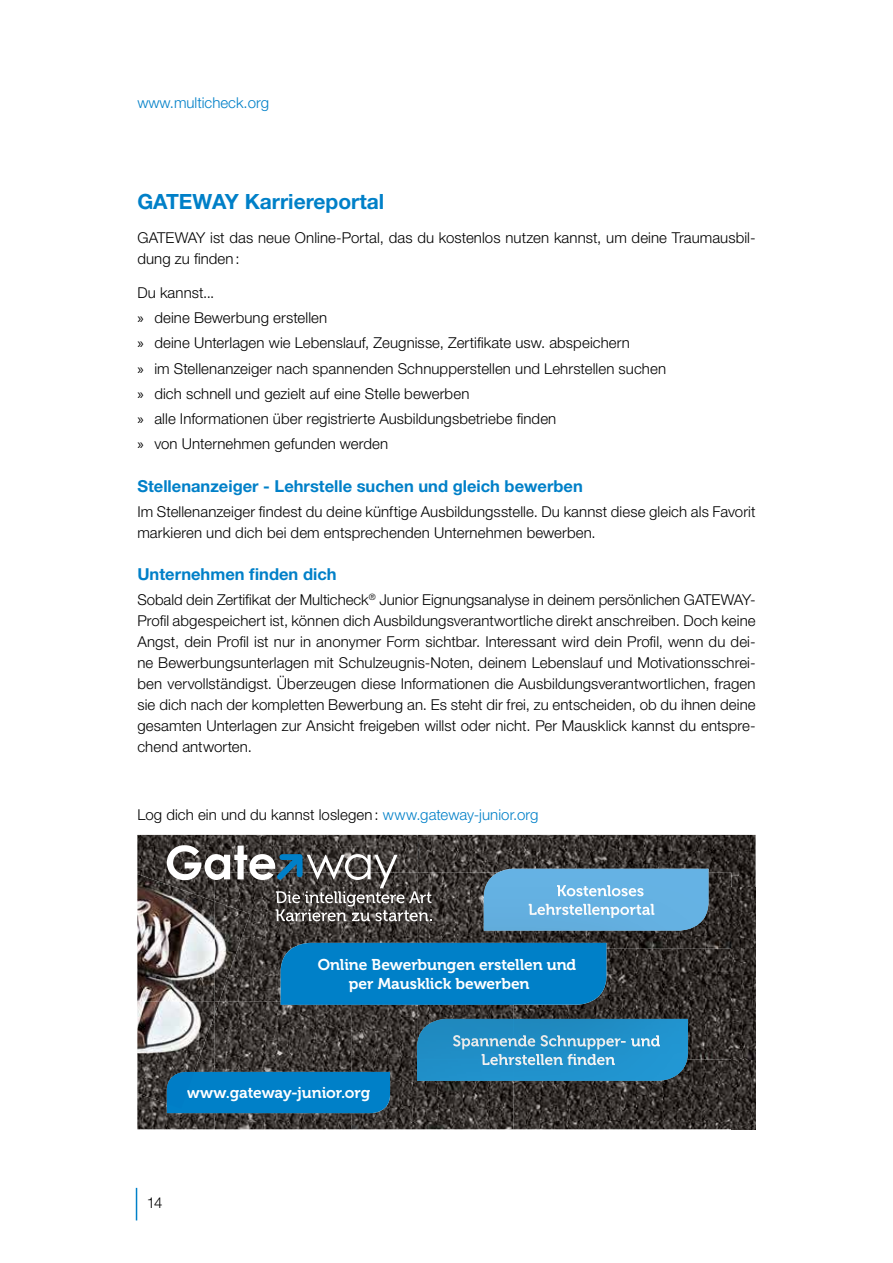
<style>
.page{position:relative;width:893px;height:1263px;background:#fff}
.page>*{position:absolute;margin:0;border:0;box-sizing:border-box;transform-origin:0 0}
.t1{font:700 21px "Helvetica Neue LT Std";color:#0080c8}
.t2{font:700 16.5px "Helvetica Neue LT Std";color:#0080c8}
.t3{font:15.6px/18.8px "Museo 700";letter-spacing:-.005em;color:#fff}
.t4{font:300 15px/21px "Helvetica Neue LT Std";letter-spacing:.005em;color:#000}
.t5{font:300 15px "Helvetica Neue LT Std";color:#0080c8}
.s1{font-family:"Myriad Pro";font-weight:400}
.s2{color:#0080c8}
</style>
<div class="page">
<hr style="left:136px;top:1188px;width:1px;height:32px;background:#0080c8">
<img style="left:137px;top:835px;width:281px;height:38px">
<img style="left:513px;top:1059px;width:243px;height:70px">
<img style="left:418px;top:835px;width:338px;height:52px">
<img style="left:731px;top:887px;width:25px;height:172px">
<svg style="left:484px;top:869px;width:224px;height:4px"></svg>
<img style="left:137px;top:873px;width:281px;height:129px">
<img style="left:513px;top:1059px;width:175px;height:22px">
<img style="left:513px;top:1059px;width:102px;height:6px">
<img style="left:418px;top:873px;width:313px;height:76px">
<img style="left:513px;top:949px;width:218px;height:110px">
<img style="left:513px;top:1035px;width:147px;height:14px">
<img style="left:513px;top:1054px;width:102px;height:5px">
<div style="left:484px;top:873px;width:224px;height:57px;background:#64b1e2"></div>
<img style="left:557px;top:885px;width:87px;height:11px">
<img style="left:529px;top:904px;width:126px;height:14px">
<div style="left:281px;top:943px;width:325px;height:62px;background:#0080c8"></div>
<img style="left:137px;top:1103px;width:78px;height:26px">
<img style="left:215px;top:1002px;width:136px;height:127px">
<img style="left:351px;top:1005px;width:162px;height:124px">
<img style="left:417px;top:1005px;width:96px;height:76px">
<img style="left:418px;top:1019px;width:95px;height:40px">
<img style="left:453px;top:1035px;width:60px;height:14px">
<img style="left:281px;top:1002px;width:232px;height:3px">
<svg style="left:167px;top:845px;width:265px;height:76px;background:#62605f"></svg>
<img style="left:215px;top:901px;width:35px;height:101px">
<img style="left:137px;top:1002px;width:78px;height:101px">
<svg style="left:215px;top:1002px;width:4px;height:12px"></svg>
<div style="left:167px;top:1072px;width:223px;height:41px;background:#0080c8"></div>
<p class="t5" style="left:137px;top:93px;width:133px">www.multicheck.org</p>
<h1 class="t1" style="left:137px;top:189px;width:248px">GATEWAY Karriereportal</h1>
<p class="t4" style="left:137px;top:227px;width:620px">GATEWAY ist das neue Online-Portal, das du kostenlos nutzen kannst, um deine Traumausbil&shy;dung zu finden:</p>
<p class="t4" style="left:137px;top:280px;width:530px;line-height:25.2px">Du kannst...<br><span class="s1">»</span> deine Bewerbung erstellen<br><span class="s1">»</span> deine Unterlagen wie Lebenslauf, Zeugnisse, Zertifikate usw. abspeichern<br><span class="s1">»</span> im Stellenanzeiger nach spannenden Schnupperstellen und Lehrstellen suchen <span class="s1">»</span> dich schnell und gezielt auf eine Stelle bewerben<br><span class="s1">»</span> alle Informationen über registrierte Ausbildungsbetriebe finden<br><span class="s1">»</span> von Unternehmen gefunden werden</p>
<p class="t2" style="left:137px;top:475px;width:447px">Stellenanzeiger - Lehrstelle suchen und gleich bewerben</p>
<p class="t4" style="left:137px;top:501px;width:620px">Im Stellenanzeiger findest du deine künftige Ausbildungsstelle. Du kannst diese gleich als Favorit markieren und dich bei dem entsprechenden Unternehmen bewerben.</p>
<p class="t2" style="left:137px;top:564px;width:201px">Unternehmen finden dich</p>
<p class="t4" style="left:137px;top:589px;width:620px;text-align:justify">Sobald dein Zertifikat der Multicheck<sup>®</sup> Junior Eignungsanalyse in deinem persönlichen GATEWAY-Profil abgespeichert ist, können dich Ausbildungsverantwortliche direkt anschreiben. Doch keine Angst, dein Profil ist nur in anonymer Form sichtbar. Interessant wird dein Profil, wenn du dei&shy;ne Bewerbungsunterlagen mit Schulzeugnis-Noten, deinem Lebenslauf und Motivationsschrei&shy;ben vervollständigst. Überzeugen diese Informationen die Ausbildungsverantwortlichen, fragen sie dich nach der kompletten Bewerbung an. Es steht dir frei, zu entscheiden, ob du ihnen deine gesamten Unterlagen zur Ansicht freigeben willst oder nicht. Per Mausklick kannst du entspre&shy;chend antworten.</p>
<p class="t4" style="left:137px;top:804px;width:403px">Log dich ein und du kannst loslegen: <span class="s2">www.gateway-junior.org</span></p>
<p class="t3" style="left:349px;top:956px;width:229px;text-indent:-31px">Online Bewerbungen erstellen und per Mausklick bewerben</p>
<p class="t3" style="left:187px;top:1084px;width:185px">www.gateway-junior.org</p>
<p class="t4" style="left:147px;top:1191px;width:17px">14</p>
</div>
